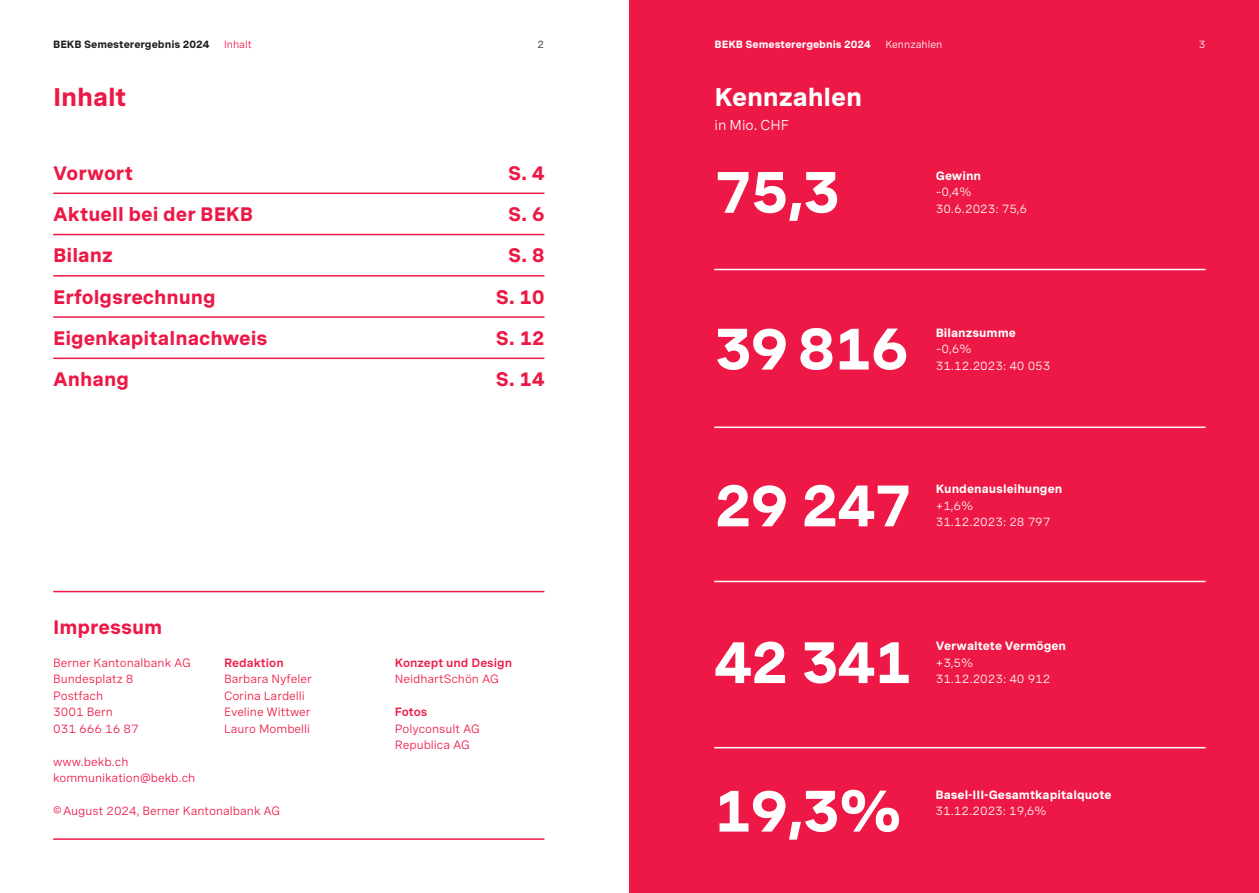
<style>
.page{position:relative;width:1259px;height:893px;background:#fff}
.page>*{position:absolute;margin:0;border:0;box-sizing:border-box;transform-origin:0 0}
.t1{font:700 58.5px "Spezia BEKB";letter-spacing:-.01em;color:#fff}
.H1___17_Bold{font:700 25.5px "Spezia BEKB";letter-spacing:-.005em;color:#fff}
.H1___17_Bold-2{font:700 25.5px "Spezia BEKB";letter-spacing:-.005em;color:#ed1845}
.Inhaltsverzeichnis{font:700 19.5px "Spezia BEKB";color:#ed1845}
.H4___8___Semi_Bold{font:700 19.5px "Spezia BEKB";color:#ed1845}
.Lead___13___Regular{font:14.25px "Spezia BEKB";color:#fff}
.Paragraph___9___Regular{font:12px/16.5px "Spezia BEKB";color:#ed1845}
.H4___8___Semi_Bold-2{font:12px "Spezia BEKB";color:#fff}
.H4___8___Semi_Bold-3{font:700 12px "Spezia BEKB";color:#fff}
.Paragraph___9___Regular-2{font:600 12px "Spezia BEKB";color:#ed1845}
.t2{font:700 10.5px "Spezia BEKB";color:#231f20}
.t3{font:700 10.5px "Spezia BEKB";color:#fff}
.t4{font:10.5px "Spezia BEKB";color:#fff}
.t5{font:10.5px "Spezia BEKB";color:#ed1845}
.t6{font:10.5px "Spezia BEKB";color:#231f20}
</style>
<div class="page">
<hr style="left:53px;top:193px;width:491px;height:1px;background:#ed1845">
<hr style="left:53px;top:234px;width:491px;height:1px;background:#ed1845">
<hr style="left:53px;top:275px;width:491px;height:2px;background:#ed1845">
<hr style="left:53px;top:316px;width:491px;height:2px;background:#ed1845">
<hr style="left:53px;top:358px;width:491px;height:1px;background:#ed1845">
<div style="left:629px;top:0;width:630px;height:893px;background:#ed1845"></div>
<hr style="left:53px;top:591px;width:491px;height:1px;background:#ed1845">
<hr style="left:53px;top:838px;width:491px;height:2px;background:#ed1845">
<hr style="left:714px;top:269px;width:491px;height:1px;background:#fff">
<hr style="left:714px;top:427px;width:491px;height:1px;background:#fff">
<hr style="left:714px;top:581px;width:491px;height:1px;background:#fff">
<hr style="left:714px;top:747px;width:491px;height:1px;background:#fff">
<p class="t2" style="left:53px;top:37px;width:158px">BEKB Semesterergebnis 2024</p>
<p class="t5" style="left:224px;top:37px;width:29px">Inhalt</p>
<p class="t6" style="left:537px;top:37px;width:8px">2</p>
<h1 class="H1___17_Bold-2" style="left:53px;top:77px;width:75px">Inhalt</h1>
<p class="Inhaltsverzeichnis" style="left:53px;top:158px;width:81px">Vorwort</p>
<p class="Inhaltsverzeichnis" style="left:508px;top:158px;width:38px">S. 4</p>
<p class="Inhaltsverzeichnis" style="left:53px;top:199px;width:202px">Aktuell bei der BEKB</p>
<p class="Inhaltsverzeichnis" style="left:508px;top:199px;width:38px">S. 6</p>
<p class="Inhaltsverzeichnis" style="left:53px;top:241px;width:61px">Bilanz</p>
<p class="Inhaltsverzeichnis" style="left:508px;top:241px;width:38px">S. 8</p>
<p class="Inhaltsverzeichnis" style="left:53px;top:282px;width:164px">Erfolgsrechnung</p>
<p class="Inhaltsverzeichnis" style="left:496px;top:282px;width:50px">S. 10</p>
<p class="Inhaltsverzeichnis" style="left:53px;top:323px;width:216px">Eigenkapitalnachweis</p>
<p class="Inhaltsverzeichnis" style="left:496px;top:323px;width:50px">S. 12</p>
<p class="Inhaltsverzeichnis" style="left:53px;top:364px;width:77px">Anhang</p>
<p class="Inhaltsverzeichnis" style="left:496px;top:364px;width:50px">S. 14</p>
<h4 class="H4___8___Semi_Bold" style="left:53px;top:612px;width:111px">Impressum</h4>
<p class="Paragraph___9___Regular" style="left:53px;top:653px;width:139px">Berner Kantonalbank AG</p>
<p class="Paragraph___9___Regular" style="left:53px;top:670px;width:82px">Bundesplatz 8</p>
<p class="Paragraph___9___Regular" style="left:53px;top:686px;width:52px">Postfach</p>
<p class="Paragraph___9___Regular" style="left:53px;top:703px;width:61px">3001 Bern</p>
<p class="Paragraph___9___Regular" style="left:53px;top:719px;width:87px">031 666 16 87</p>
<p class="Paragraph___9___Regular" style="left:53px;top:752px;width:77px">www.bekb.ch</p>
<p class="Paragraph___9___Regular" style="left:53px;top:769px;width:144px">kommunikation@bekb.ch</p>
<p class="Paragraph___9___Regular-2" style="left:224px;top:653px;width:61px">Redaktion</p>
<p class="Paragraph___9___Regular" style="left:224px;top:670px;width:89px">Barbara Nyfeler</p>
<p class="Paragraph___9___Regular" style="left:224px;top:686px;width:82px">Corina Lardelli</p>
<p class="Paragraph___9___Regular" style="left:224px;top:703px;width:88px">Eveline Wittwer</p>
<p class="Paragraph___9___Regular" style="left:224px;top:719px;width:88px">Lauro Mombelli</p>
<p class="Paragraph___9___Regular" style="left:53px;top:802px;width:228px">©August 2024, Berner Kantonalbank AG</p>
<p class="Paragraph___9___Regular-2" style="left:395px;top:653px;width:119px">Konzept und Design</p>
<p class="Paragraph___9___Regular" style="left:395px;top:670px;width:105px">NeidhartSchön AG</p>
<p class="Paragraph___9___Regular-2" style="left:395px;top:703px;width:34px">Fotos</p>
<p class="Paragraph___9___Regular" style="left:395px;top:719px;width:86px">Polyconsult AG<br>Republica AG</p>
<p class="t3" style="left:714px;top:37px;width:158px">BEKB Semesterergebnis 2024</p>
<h1 class="H1___17_Bold" style="left:714px;top:77px;width:149px">Kennzahlen</h1>
<p class="Lead___13___Regular" style="left:714px;top:115px;width:76px">in Mio. CHF</p>
<p class="t4" style="left:885px;top:37px;width:59px">Kennzahlen</p>
<p class="t4" style="left:1199px;top:37px;width:8px">3</p>
<p class="t1" style="left:714px;top:148px;width:127px">75,3</p>
<h4 class="H4___8___Semi_Bold-3" style="left:935px;top:166px;width:47px">Gewinn</h4>
<h4 class="H4___8___Semi_Bold-2" style="left:935px;top:183px;width:37px">–0,4%</h4>
<h4 class="H4___8___Semi_Bold-2" style="left:935px;top:200px;width:93px">30.6.2023: 75,6</h4>
<p class="t1" style="left:714px;top:304px;width:195px">39 816</p>
<h4 class="H4___8___Semi_Bold-3" style="left:935px;top:323px;width:82px">Bilanzsumme</h4>
<h4 class="H4___8___Semi_Bold-2" style="left:935px;top:340px;width:37px">–0,6%</h4>
<h4 class="H4___8___Semi_Bold-2" style="left:935px;top:356px;width:116px">31.12.2023: 40 053</h4>
<p class="t1" style="left:714px;top:461px;width:199px">29 247</p>
<h4 class="H4___8___Semi_Bold-3" style="left:935px;top:480px;width:128px">Kundenausleihungen</h4>
<h4 class="H4___8___Semi_Bold-2" style="left:935px;top:497px;width:39px">+1,6%</h4>
<h4 class="H4___8___Semi_Bold-2" style="left:935px;top:513px;width:116px">31.12.2023: 28 797</h4>
<p class="t1" style="left:714px;top:618px;width:199px">42 341</p>
<h4 class="H4___8___Semi_Bold-3" style="left:935px;top:637px;width:132px">Verwaltete Vermögen</h4>
<h4 class="H4___8___Semi_Bold-2" style="left:935px;top:653px;width:39px">+3,5%</h4>
<h4 class="H4___8___Semi_Bold-2" style="left:935px;top:670px;width:116px">31.12.2023: 40 912</h4>
<p class="t1" style="left:714px;top:766px;width:189px">19,3%</p>
<h4 class="H4___8___Semi_Bold-3" style="left:935px;top:785px;width:178px">Basel-III-Gesamtkapitalquote</h4>
<h4 class="H4___8___Semi_Bold-2" style="left:935px;top:802px;width:113px">31.12.2023: 19,6%</h4>
</div>
